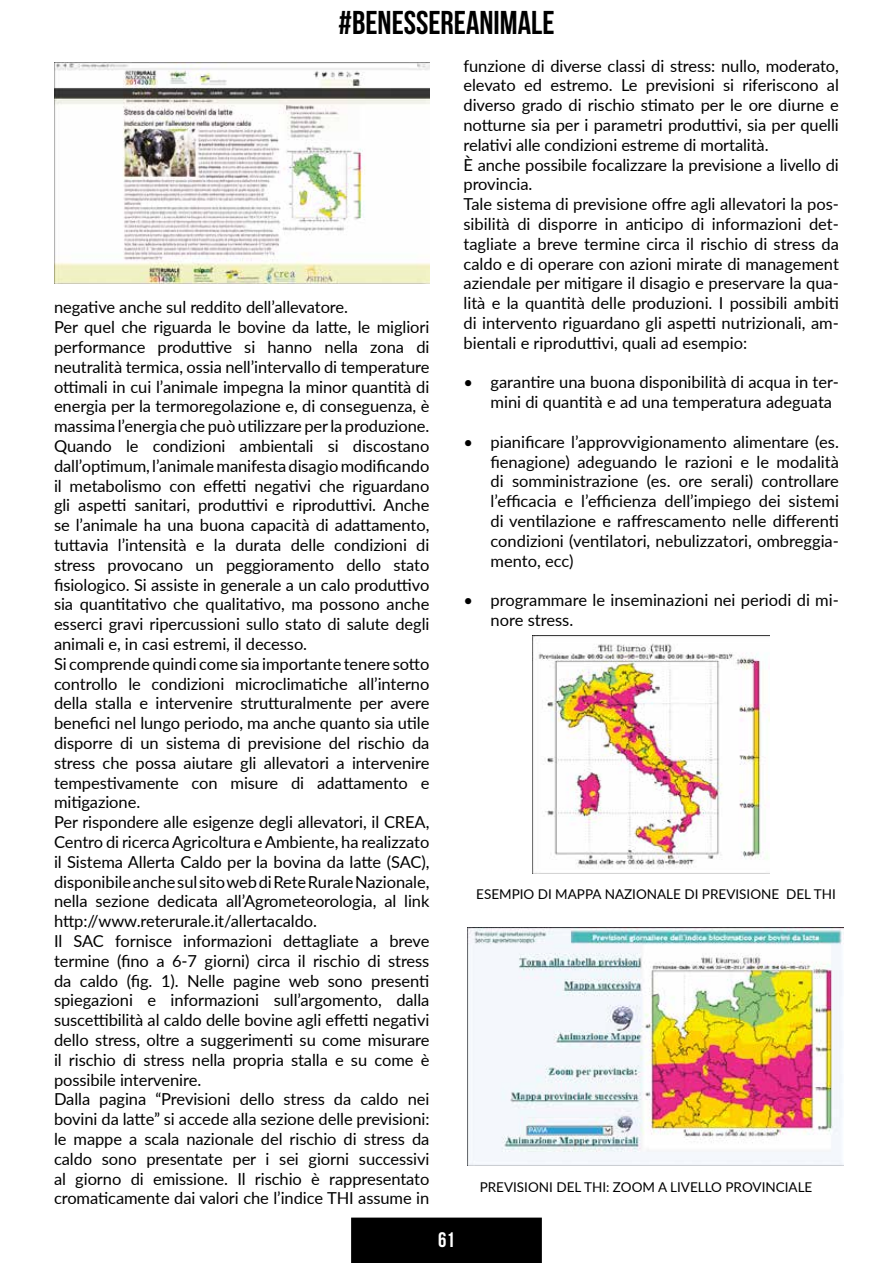
<style>
.page{position:relative;width:893px;height:1263px;background:#fff}
.page>*{position:absolute;margin:0;border:0;box-sizing:border-box;transform-origin:0 0}
.t1{font:33px "Bebas Neue";color:#000}
.t2{font:21px "Bebas Neue";color:#fff}
.t3{font:16.5px/19.8px "Lato";letter-spacing:-.005em;color:#000}
.t4{font:13.5px "Lato";color:#000}
</style>
<div class="page">
<div style="left:351px;top:1217px;width:191px;height:46px;background:#000"></div>
<img style="left:468px;top:927px;width:375px;height:238px">
<img style="left:54px;top:62px;width:375px;height:222px">
<img style="left:533px;top:636px;width:237px;height:238px">
<h1 class="t1" style="left:338px;top:5px;width:217px">#BENESSEREANIMALE</h1>
<p class="t3" style="left:54px;top:297px;width:377px">negative anche sul reddito dell’allevatore.<br>Per quel che riguarda le bovine da latte, le migliori performance produttive si hanno nella zona di neutralità termica, ossia nell’intervallo di temperature ottimali in cui l’animale impegna la minor quantità di energia per la termoregolazione e, di conseguenza, è massima l’energia che può utilizzare per la produzione.<br>Quando le condizioni ambientali si discostano dall’optimum, l’animale manifesta disagio modificando il metabolismo con effetti negativi che riguardano gli aspetti sanitari, produttivi e riproduttivi. Anche se l’animale ha una buona capacità di adattamento, tuttavia l’intensità e la durata delle condizioni di stress provocano un peggioramento dello stato fisiologico. Si assiste in generale a un calo produttivo sia quantitativo che qualitativo, ma possono anche esserci gravi ripercussioni sullo stato di salute degli animali e, in casi estremi, il decesso.<br>Si comprende quindi come sia importante tenere sotto controllo le condizioni microclimatiche all’interno della stalla e intervenire strutturalmente per avere benefici nel lungo periodo, ma anche quanto sia utile disporre di un sistema di previsione del rischio da stress che possa aiutare gli allevatori a intervenire tempestivamente con misure di adattamento e mitigazione.<br>Per rispondere alle esigenze degli allevatori, il CREA, Centro di ricerca Agricoltura e Ambiente, ha realizzato il Sistema Allerta Caldo per la bovina da latte (SAC), disponibile anche sul sito web di Rete Rurale Nazionale, nella sezione dedicata all’Agrometeorologia, al link http://www.reterurale.it/allertacaldo.<br>Il SAC fornisce informazioni dettagliate a breve termine (fino a 6-7 giorni) circa il rischio di stress da caldo (fig. 1). Nelle pagine web sono presenti spiegazioni e informazioni sull’argomento, dalla suscettibilità al caldo delle bovine agli effetti negativi dello stress, oltre a suggerimenti su come misurare il rischio di stress nella propria stalla e su come è possibile intervenire.<br>Dalla pagina “Previsioni dello stress da caldo nei bovini da latte” si accede alla sezione delle previsioni: le mappe a scala nazionale del rischio di stress da caldo sono presentate per i sei giorni successivi al giorno di emissione. Il rischio è rappresentato cromaticamente dai valori che l’indice THI assume in</p>
<p class="t3" style="left:463px;top:55px;width:377px">funzione di diverse classi di stress: nullo, moderato, elevato ed estremo. Le previsioni si riferiscono al diverso grado di rischio stimato per le ore diurne e notturne sia per i parametri produttivi, sia per quelli relativi alle condizioni estreme di mortalità.<br>È anche possibile focalizzare la previsione a livello di provincia.<br>Tale sistema di previsione offre agli allevatori la pos&shy;sibilità di disporre in anticipo di informazioni det&shy;tagliate a breve termine circa il rischio di stress da caldo e di operare con azioni mirate di management aziendale per mitigare il disagio e preservare la qua&shy;lità e la quantità delle produzioni. I possibili ambiti di intervento riguardano gli aspetti nutrizionali, am&shy;bientali e riproduttivi, quali ad esempio:</p>
<p class="t3" style="left:490px;top:372px;width:350px;text-indent:-27px">• garantire una buona disponibilità di acqua in ter&shy;mini di quantità e ad una temperatura adeguata</p>
<p class="t3" style="left:490px;top:431px;width:350px;text-align:justify;text-indent:-27px">• pianificare l’approvvigionamento alimentare (es. fienagione) adeguando le razioni e le modalità di somministrazione (es. ore serali) controllare l’efficacia e l’efficienza dell’impiego dei sistemi di ventilazione e raffrescamento nelle differenti condizioni (ventilatori, nebulizzatori, ombreggia&shy;mento, ecc)</p>
<p class="t3" style="left:490px;top:590px;width:350px;text-indent:-27px">• programmare le inseminazioni nei periodi di mi&shy;nore stress.</p>
<p class="t4" style="left:476px;top:885px;width:361px">ESEMPIO DI MAPPA NAZIONALE DI PREVISIONE DEL THI</p>
<p class="t4" style="left:480px;top:1177px;width:334px">PREVISIONI DEL THI: ZOOM A LIVELLO PROVINCIALE</p>
<p class="t2" style="left:438px;top:1228px;width:18px">61</p>
</div>
